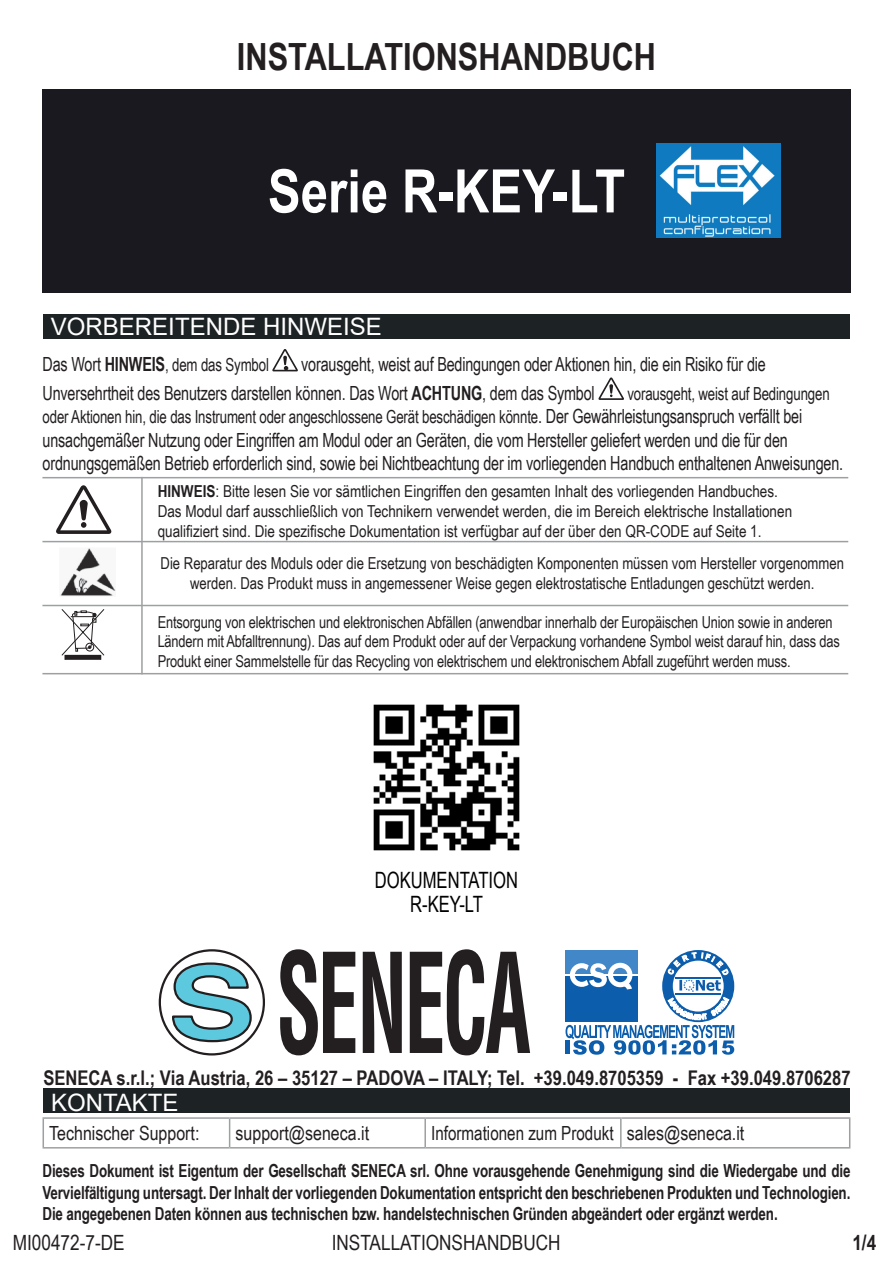
<style>
.page{position:relative;width:893px;height:1263px;background:#fff}
.page>*{position:absolute;margin:0;border:0;box-sizing:border-box;transform-origin:0 0}
.t1{font:700 60px "Arial Narrow";color:#fff}
.t2{font:700 37.5px "Arial Narrow";color:#231f20}
.t3{font:24px "Arial";color:#fff}
.t4{font:22.5px/24px "Arial Narrow";color:#000;text-align:center;scale:.9 1}
.t5{font:21px "Arial Narrow";color:#231f20}
.t6{font:700 21px "Arial Narrow";color:#231f20}
.t7{font:700 20.25px "Arial Narrow";color:#231f20}
.t8{font:19.5px/28.5px "Arial Narrow";letter-spacing:-.01em;color:#231f20;scale:.9 1}
.t9{font:19.5px "Arial Narrow";letter-spacing:-.01em;color:#231f20;scale:.95 1}
.t10{font:19.5px "Arial Narrow";letter-spacing:-.01em;color:#231f20}
.t11{font:700 18px/21.6px "Arial Narrow";letter-spacing:-.01em;color:#231f20;text-align:justify;scale:.91 1}
.t12{font:18px/23.4px "Arial Narrow";letter-spacing:-.01em;color:#231f20;scale:.9 1}
.t13{font:16.5px/19.8px "Arial Narrow";color:#231f20}
.t14{font:16.5px/19.8px "Arial Narrow";color:#231f20;scale:.95 1}
.s1{font-size:19.5px}
.s2{font-weight:700;font-size:19.5px}
.s3{font-weight:700}
</style>
<div class="page">
<div style="left:43px;top:1089px;width:807px;height:24px;background:#1d2225"></div>
<hr style="left:622px;top:1117px;width:228px;height:2px;background:#9b9f9f">
<svg style="left:849px;top:1119px;width:1px;height:28px"></svg>
<hr style="left:622px;top:1147px;width:228px;height:1px;background:#9b9f9f">
<hr style="left:43px;top:1117px;width:187px;height:2px;background:#9da0a1">
<svg style="left:43px;top:1119px;width:1px;height:28px"></svg>
<hr style="left:43px;top:1147px;width:187px;height:1px;background:#9da0a1">
<hr style="left:230px;top:1117px;width:195px;height:2px;background:#9da0a1">
<svg style="left:229px;top:1119px;width:1px;height:28px"></svg>
<hr style="left:230px;top:1147px;width:195px;height:1px;background:#9da0a1">
<hr style="left:425px;top:1117px;width:197px;height:2px;background:#9da0a1">
<hr style="left:424px;top:1119px;width:2px;height:28px;background:#9da0a1">
<hr style="left:620px;top:1119px;width:2px;height:28px;background:#9da0a1">
<hr style="left:425px;top:1147px;width:197px;height:1px;background:#9da0a1">
<hr style="left:42px;top:477px;width:806px;height:1px;background:#9da0a1">
<svg style="left:56px;top:485px;width:55px;height:49px"></svg>
<hr style="left:42px;top:541px;width:806px;height:1px;background:#9da0a1">
<hr style="left:42px;top:605px;width:806px;height:1px;background:#9da0a1">
<hr style="left:42px;top:673px;width:806px;height:1px;background:#9da0a1">
<div style="left:65px;top:655px;width:36px;height:4px;border:1px solid #231f20"></div>
<svg style="left:61px;top:609px;width:44px;height:47px"></svg>
<img style="left:60px;top:548px;width:55px;height:48px">
<hr style="left:141px;top:477px;width:2px;height:197px;background:#9da0a1">
<div style="left:43px;top:314px;width:807px;height:24px;background:#1d2225"></div>
<svg style="left:272px;top:349px;width:26px;height:22px"></svg>
<svg style="left:598px;top:377px;width:26px;height:23px"></svg>
<svg style="left:171px;top:961px;width:82px;height:82px"></svg>
<div style="left:159px;top:949px;width:106px;height:106px;border:2px solid #231f20;border-radius:50%"></div>
<svg style="left:280px;top:949px;width:75px;height:106px"></svg>
<svg style="left:363px;top:952px;width:39px;height:101px"></svg>
<svg style="left:410px;top:949px;width:120px;height:106px"></svg>
<svg style="left:565px;top:950px;width:169px;height:105px"></svg>
<img style="left:373px;top:704px;width:147px;height:147px">
<div style="left:42px;top:89px;width:809px;height:203px;background:#1b1920"></div>
<img style="left:656px;top:144px;width:125px;height:93px">
<h2 class="t2" style="left:237px;top:28px;width:421px">INSTALLATIONSHANDBUCH</h2>
<h1 class="t1" style="left:268px;top:146px;width:359px">Serie R-KEY-LT</h1>
<h3 class="t3" style="left:51px;top:310px;width:332px">VORBEREITENDE HINWEISE</h3>
<p class="t12" style="left:43px;top:353px;width:253px"><span class="s1">Das Wort</span> <span class="s2">HINWEIS</span>, dem das Symbol</p>
<p class="t8" style="left:43px;top:350px;width:805px;text-indent:259px">vorausgeht, weist auf Bedingungen oder Aktionen hin, die ein Risiko für die<br>Unversehrtheit des Benutzers darstellen können. Das Wort <span class="s3">ACHTUNG</span>, dem das Symbol</p>
<p class="t12" style="left:43px;top:381px;width:876px;text-indent:585px">vorausgeht, weist auf Bedingungen oder Aktionen hin, die das Instrument oder angeschlossene Gerät beschädigen könnte<span class="s1">. Der Gewährleistungsanspruch verfällt bei</span></p>
<p class="t8" style="left:43px;top:427px;width:891px;line-height:23.4px">unsachgemäßer Nutzung oder Eingriffen am Modul oder an Geräten, die vom Hersteller geliefert werden und die für den ordnungsgemäßen Betrieb erforderlich sind, sowie bei Nichtbeachtung der im vorliegenden Handbuch enthaltenen Anweisungen.</p>
<p class="t13" style="left:158px;top:481px;width:636px"><span class="s3">HINWEIS</span>: Bitte lesen Sie vor sämtlichen Eingriffen den gesamten Inhalt des vorliegenden Handbuches.<br>Das Modul darf ausschließlich von Technikern verwendet werden, die im Bereich elektrische Installationen qualifiziert sind. Die spezifische Dokumentation ist verfügbar auf der über den QR-CODE auf Seite 1.</p>
<p class="t13" style="left:161px;top:553px;width:685px;text-align:center">Die Reparatur des Moduls oder die Ersetzung von beschädigten Komponenten müssen vom Hersteller vorgenommen werden. Das Produkt muss in angemessener Weise gegen elektrostatische Entladungen geschützt werden.</p>
<p class="t14" style="left:158px;top:611px;width:719px">Entsorgung von elektrischen und elektronischen Abfällen (anwendbar innerhalb der Europäischen Union sowie in anderen<br>Ländern mit Abfalltrennung). Das auf dem Produkt oder auf der Verpackung vorhandene Symbol weist darauf hin, dass das<br>Produkt einer Sammelstelle für das Recycling von elektrischem und elektronischem Abfall zugeführt werden muss.</p>
<h3 class="t4" style="left:375px;top:867px;width:161px">DOKUMENTATION<br>R-KEY-LT</h3>
<p class="t7" style="left:43px;top:1062px;width:809px">SENECA s.r.l.; Via Austria, 26 – 35127 – PADOVA – ITALY; Tel. +39.049.8705359 - Fax +39.049.8706287</p>
<h3 class="t3" style="left:51px;top:1085px;width:129px">KONTAKTE</h3>
<p class="t10" style="left:49px;top:1119px;width:152px">Technischer Support:</p>
<p class="t10" style="left:236px;top:1119px;width:135px">support@seneca.it</p>
<p class="t9" style="left:431px;top:1119px;width:331px">Informationen zum Produkt sales@seneca.it</p>
<p class="t11" style="left:43px;top:1159px;width:889px">Dieses Dokument ist Eigentum der Gesellschaft SENECA srl. Ohne vorausgehende Genehmigung sind die Wiedergabe und die Vervielfältigung untersagt. Der Inhalt der vorliegenden Dokumentation entspricht den beschriebenen Produkten und Technologien.<br>Die angegebenen Daten können aus technischen bzw. handelstechnischen Gründen abgeändert oder ergänzt werden.</p>
<p class="t5" style="left:13px;top:1227px;width:113px">MI00472-7-DE</p>
<p class="t5" style="left:332px;top:1227px;width:231px">INSTALLATIONSHANDBUCH</p>
<p class="t6" style="left:852px;top:1227px;width:25px">1/4</p>
</div>
